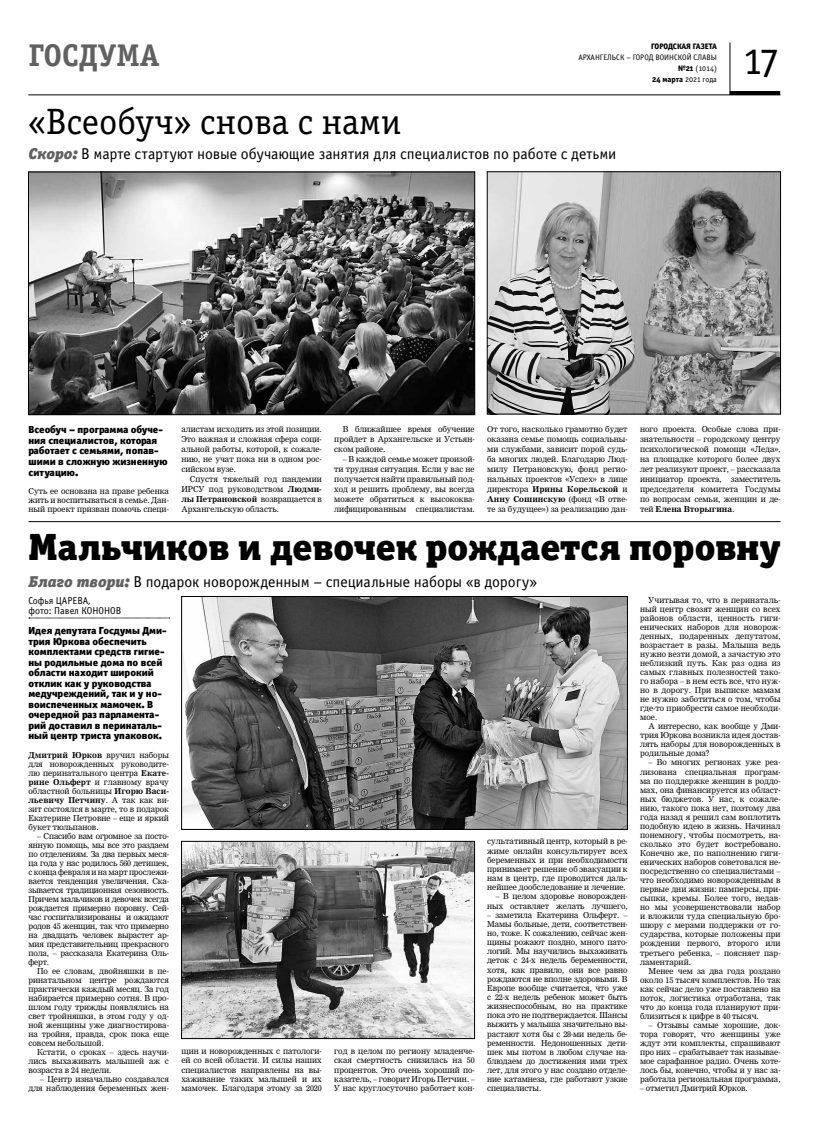
<style>
.page{position:relative;width:823px;height:1134px;background:#fff}
.page>*{position:absolute;margin:0;border:0;box-sizing:border-box;transform-origin:0 0}
.t1{font:42px "Officina Serif Book OSC";color:#000}
.t2{font:38px "Officina Serif Black OSC";color:#000}
.t3{font:36.8px "Officina Serif Book OSC";color:#000}
.t4{font:31.5px "Officina Serif Bold OSC";color:#616161}
.t5{font:15.8px "Officina Sans Book OSC";letter-spacing:-.005em;color:#000}
.t6{font:10.3px/10.5px "Officina Sans Black C";color:#000}
.t7{font:10px/10.5px "Officina Sans Book OSC";color:#000}
.t8{font:8px/9px "Nimrod Cyr";color:#000;text-align:justify}
.t9{font:8px/11px "Officina Sans Book OSC";color:#000;text-align:right}
.t10{font:8px "Officina Sans Extra Bold OSC";letter-spacing:.005em;color:#000}
.s1{font-family:"Officina Sans Extra Bold OSC"}
.s2{font-family:"Officina Serif Black OSC";font-style:italic;color:#616161}
.s3{font-weight:700}
</style>
<div class="page">
<hr style="left:729px;top:43px;width:1px;height:52px;background:#000">
<hr style="left:729px;top:91px;width:50px;height:4px;background:#000">
<hr style="left:28px;top:95px;width:752px;height:1px;background:#000">
<svg style="left:29px;top:618px;width:140px;height:1px"></svg>
<img style="left:183px;top:843px;width:289px;height:194px">
<div style="left:181px;top:841px;width:293px;height:198px;border:1px solid #000"></div>
<img style="left:183px;top:598px;width:442px;height:230px">
<div style="left:181px;top:596px;width:446px;height:234px;border:1px solid #000"></div>
<img style="left:30px;top:174px;width:442px;height:239px">
<div style="left:28px;top:172px;width:446px;height:243px;border:1px solid #000"></div>
<img style="left:489px;top:174px;width:289px;height:238px">
<div style="left:487px;top:172px;width:293px;height:242px;border:1px solid #000"></div>
<hr style="left:28px;top:521px;width:752px;height:1px;background:#000">
<h3 class="t4" style="left:28px;top:37px;width:133px">госдума</h3>
<p class="t10" style="left:650px;top:41px;width:67px">Городская газета</p>
<p class="t9" style="left:578px;top:52px;width:140px">Архан гельск – городвоинской славы <span class="s1">№21</span> (1014)<br><span class="s1">24 марта</span> 2021 года</p>
<h3 class="t3" style="left:28px;top:102px;width:374px">«Всеобуч» снова с нами</h3>
<h3 class="t5" style="left:28px;top:145px;width:589px"><span class="s2">Скоро:</span> В марте стартуют новые обучающие занятия для специалистов по работе с детьми</h3>
<h1 class="t1" style="left:741px;top:37px;width:40px">17</h1>
<p class="t6" style="left:28px;top:424px;width:140px">Всеобуч – программа обуче&shy;ния специалистов, которая работает с семьями, попав&shy;шими в сложную жизненную ситуацию.</p>
<p class="t8" style="left:28px;top:486px;width:142px">Суть ее основана на праве ребенка жить и воспитываться в семье. Дан&shy;ный проект призван помочь специ-</p>
<p class="t8" style="left:181px;top:424px;width:142px;line-height:10px">алистам исходить из этой позиции.<br>Это важная и сложная сфера соци&shy;альной работы, которой, к сожале&shy;нию, не учат пока ни в одном рос&shy;сийском вузе.</p>
<p class="t8" style="left:181px;top:474px;width:142px;line-height:10px;text-indent:9px">Спустя тяжелый год пандемии ИРСУ под руководством <span class="s3">Людми&shy;лы Петрановской</span> возвращается в Архангельскую область.</p>
<p class="t8" style="left:334px;top:424px;width:142px;line-height:10px;text-indent:9px">В ближайшее время обучение пройдет в Архангельске и Устьян&shy;ском районе.</p>
<p class="t8" style="left:334px;top:454px;width:142px;line-height:10px;text-indent:9px">– В каждой семье может произой&shy;ти трудная ситуация. Если у вас не получается найти правильный под&shy;ход и решить проблему, вы всегда можете обратиться к высококва&shy;лифицированным специалистам.</p>
<p class="t8" style="left:487px;top:424px;width:142px;line-height:10px">От того, насколько грамотно будет оказана семье помощь социальны&shy;ми службами, зависит порой судь&shy;ба многих людей. Благодарю Люд&shy;милу Петрановскую, фонд регио&shy;нальных проектов «Успех» в лице директора <span class="s3">Ирины Корельской</span> и <span class="s3">Анну Сошинскую</span> (фонд «В отве&shy;те за будущее») за реализацию дан-</p>
<p class="t8" style="left:639px;top:424px;width:142px;line-height:10px">ного проекта. Особые слова при&shy;знательности – городскому центру психологической помощи «Леда», на площадке которого более двух лет реализуют проект, – рассказала инициатор проекта, заместитель председателя комитета Госдумы по вопросам семьи, женщин и де&shy;тей <span class="s3">Елена Вторыгина</span>.</p>
<h2 class="t2" style="left:28px;top:523px;width:753px">Мальчиков и девочек рождается поровну</h2>
<h3 class="t5" style="left:28px;top:573px;width:509px"><span class="s2">Благо твори:</span> В подарок новорожденным – специальные наборы «в дорогу»</h3>
<p class="t7" style="left:28px;top:595px;width:94px">Софья ЦАРЕ ВА,<br>фото: Павел КОНОНОВ</p>
<p class="t6" style="left:28px;top:625px;width:139px">Идея депутата Госдумы Дми&shy;трия Юркова обеспечить комплектами средств гигие&shy;ны родильные дома по всей области находит широкий отклик как у руководства медучреждений, так и у но&shy;воиспеченных мамочек. В очередной раз парламента&shy;рий доставил в перинаталь&shy;ный центр триста упаковок.</p>
<p class="t8" style="left:28px;top:750px;width:142px"><span class="s3">Дмитрий Юрков</span> вручил наборы для новорожденных руководите&shy;лю перинатального центра <span class="s3">Екате&shy;рине Ольферт</span> и главному врачу областной больницы <span class="s3">Игорю Васи&shy;льевичу Петчину</span>. А так как ви&shy;зит состоялся в марте, то в подарок Екатерине Петровне – еще и яркий букет тюльпанов.</p>
<p class="t8" style="left:28px;top:831px;width:142px;text-indent:9px">– Спасибо вам огромное за посто&shy;янную помощь, мы все это раздаем по отделениям. За два первых меся&shy;ца года у нас родилось 560 детишек, с конца февраля и на март прослежи&shy;вается тенденция увеличения. Ска&shy;зывается традиционная сезонность.<br>Причем мальчиков и девочек всегда рождается примерно поровну. Сей&shy;час госпитализированы и ожидают родов 45 женщин, так что примерно на двадцать человек вырастет ар&shy;мия представительниц прекрасного пола, – рассказала Екатерина Оль&shy;ферт.</p>
<p class="t8" style="left:28px;top:967px;width:142px;text-indent:9px">По ее словам, двойняшки в пе&shy;ринатальном центре рождаются практически каждый месяц. За год набирается примерно сотня. В про&shy;шлом году трижды появлялись на свет тройняшки, в этом году у од&shy;ной женщины уже диагностирова&shy;на тройня, правда, срок пока еще совсем небольшой.</p>
<p class="t8" style="left:28px;top:1048px;width:142px;text-indent:9px">Кстати, о сроках – здесь научи&shy;лись выхаживать малышей аж с возраста в 24 недели.</p>
<p class="t8" style="left:28px;top:1075px;width:142px;text-align:right">– Центр изначально создавался для наблюдения беременных жен-</p>
<p class="t8" style="left:181px;top:1046px;width:142px;line-height:9.5px">щин и новорожденных с патологи&shy;ей со всей области. И силы наших специалистов направлены на вы&shy;хаживание таких малышей и их мамочек. Благодаря этому за 2020</p>
<p class="t8" style="left:334px;top:1046px;width:142px;line-height:9.5px">год в целом по региону младенче&shy;ская смертность снизилась на 50 процентов. Это очень хороший по&shy;казатель, – говорит Игорь Петчин. – У нас круглосуточно работает кон-</p>
<p class="t8" style="left:487px;top:837px;width:142px">сультативный центр, который в ре&shy;жиме онлайн консультирует всех беременных и при необходимости принимает решение об эвакуации к нам в центр, где проводится даль&shy;нейшее дообследование и лечение.</p>
<p class="t8" style="left:487px;top:892px;width:142px;text-align:right">– В целом здоровье новорожден&shy;ных оставляет желать лучшего,</p>
<p class="t8" style="left:487px;top:910px;width:142px">– заметила Екатерина Ольферт. – Мамы больные, дети, соответствен&shy;но, тоже. К сожалению, сейчас жен&shy;щины рожают поздно, много пато&shy;логий. Мы научились выхаживать деток с 24-х недель беременности, хотя, как правило, они все равно рождаются не вполне здоровыми. В Европе вообще считается, что уже с 22-х недель ребенок может быть жизнеспособным, но на практике пока это не подтверждается. Шансы выжить у малыша значительно вы&shy;растают хотя бы с 28-ми недель бе&shy;ременности. Недоношенных дети&shy;шек мы потом в любом случае на&shy;блюдаем до достижения ими трех лет, для этого у нас создано отделе&shy;ние катамнеза, где работают узкие специалисты.</p>
<p class="t8" style="left:639px;top:595px;width:142px;text-indent:9px">Учитывая то, что в перинаталь&shy;ный центр свозят женщин со всех районов области, ценность гиги&shy;енических наборов для новорож&shy;денных, подаренных депутатом, возрастает в разы. Малыша ведь нужно везти домой, а зачастую это неблизкий путь. Как раз одна из самых главных полезностей тако&shy;го набора – в нем есть все, что нуж&shy;но в дорогу. При выписке мамам не нужно заботиться о том, чтобы где-то приобрести самое необходи&shy;мое.</p>
<p class="t8" style="left:639px;top:722px;width:142px;text-indent:9px">А интересно, как вообще у Дми&shy;трия Юркова возникла идея достав&shy;лять наборы для новорожденных в родильные дома?</p>
<p class="t8" style="left:639px;top:758px;width:142px;text-indent:9px">– Во многих регионах уже реа&shy;лизована специальная програм&shy;ма по поддержке женщин в роддо&shy;мах, она финансируется из област&shy;ных бюджетов. У нас, к сожале&shy;нию, такого пока нет, поэтому два года назад я решил сам воплотить подобную идею в жизнь. Начинал понемногу, чтобы посмотреть, на&shy;сколько это будет востребовано.<br>Конечно же, по наполнению гиги&shy;енических наборов советовался не&shy;посредственно со специалистами – что необходимо новорожденным в первые дни жизни: памперсы, при&shy;сыпки, кремы. Более того, недав&shy;но мы усовершенствовали набор и вложили туда специальную бро&shy;шюру с мерами поддержки от го&shy;сударства, которые положены при рождении первого, второго или третьего ребенка, – поясняет пар&shy;ламентарий.</p>
<p class="t8" style="left:639px;top:966px;width:142px;text-indent:9px">Менее чем за два года роздано около 15 тысяч комплектов. Но так как сейчас дело уже поставлено на поток, логистика отработана, так что до конца года планируют при&shy;близиться к цифре в 40 тысяч.</p>
<p class="t8" style="left:639px;top:1020px;width:142px;text-indent:9px">– Отзывы самые хорошие, док&shy;тора говорят, что женщины уже ждут эти комплекты, спрашивают про них – срабатывает так называе&shy;мое сарафанное радио. Очень хоте&shy;лось бы, конечно, чтобы и у нас за&shy;работала региональная программа,</p>
<p class="t8" style="left:639px;top:1084px;width:109px">– отметил Дмитрий Юрков.</p>
</div>
